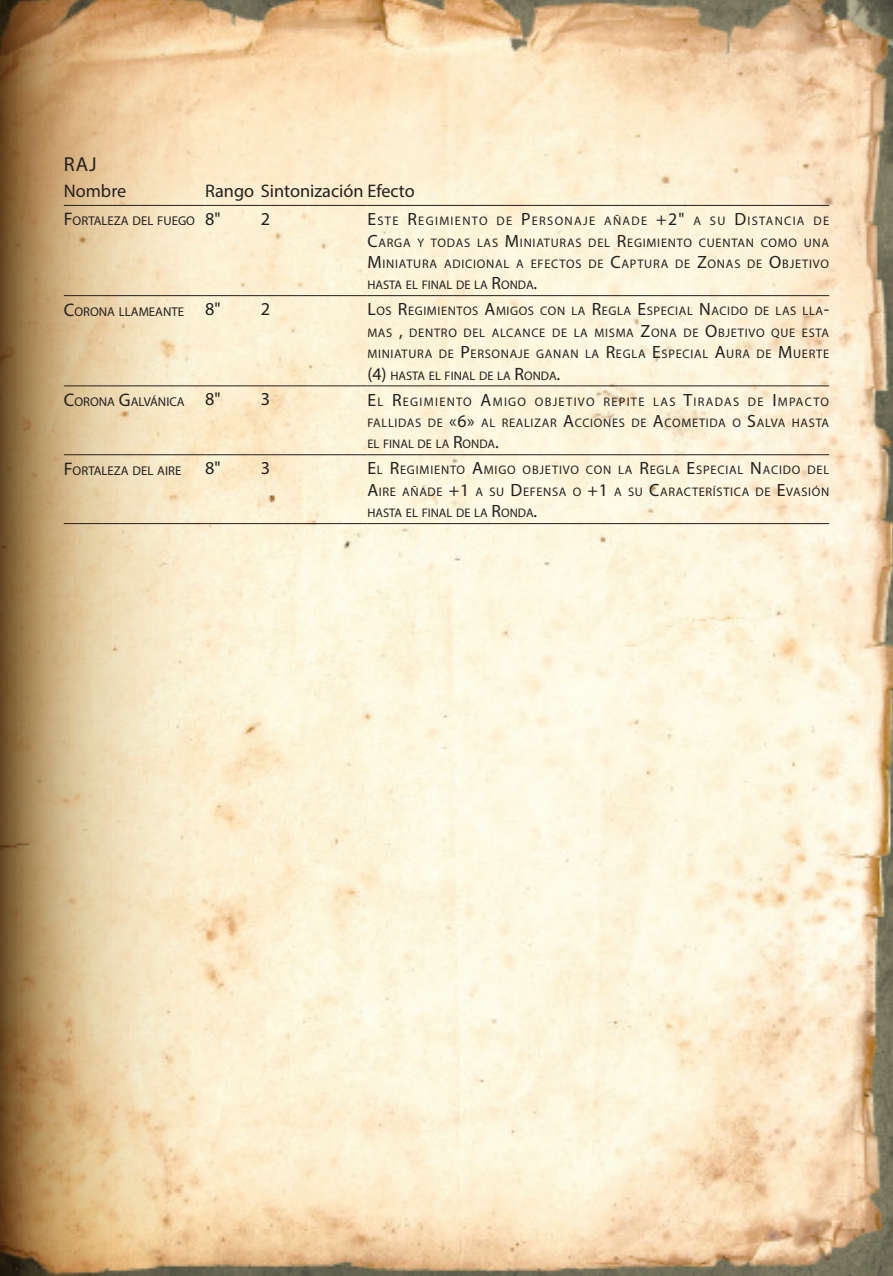
<style>
.page{position:relative;width:893px;height:1276px;background:#fff}
.page>*{position:absolute;margin:0;border:0;box-sizing:border-box;transform-origin:0 0}
.ConHEAD3{font:20.25px "Myriad Pro";color:#231f20}
.ConText{font:18.22px "Myriad Pro";color:#231f20}
.ConText-2{font:18.22px "Myriad Pro";color:#231f20}
.ConText-3{font:12.83px "Myriad Pro";color:#231f20}
.ConText-4{font:12.38px/21.4px "Myriad Pro";letter-spacing:.055em;color:#231f20;text-align:justify}
.s1{font-size:18.22px}
.s2{font-size:17.78px}
</style>
<div class="page">
<img style="left:225px;top:0;width:668px;height:1276px">
<svg style="left:112px;top:0;width:113px;height:1276px"></svg>
<svg style="left:0;top:0;width:112px;height:1276px"></svg>
<hr style="left:64px;top:205px;width:141px;height:1px;background:#231f20">
<hr style="left:205px;top:205px;width:56px;height:1px;background:#231f20">
<hr style="left:261px;top:205px;width:106px;height:1px;background:#231f20">
<hr style="left:367px;top:205px;width:462px;height:1px;background:#231f20">
<hr style="left:64px;top:295px;width:141px;height:1px;background:#231f20">
<hr style="left:205px;top:295px;width:56px;height:1px;background:#231f20">
<hr style="left:261px;top:295px;width:106px;height:1px;background:#231f20">
<hr style="left:367px;top:295px;width:462px;height:1px;background:#231f20">
<hr style="left:64px;top:385px;width:141px;height:1px;background:#231f20">
<hr style="left:205px;top:385px;width:56px;height:1px;background:#231f20">
<hr style="left:261px;top:385px;width:106px;height:1px;background:#231f20">
<hr style="left:367px;top:385px;width:462px;height:1px;background:#231f20">
<hr style="left:64px;top:454px;width:141px;height:1px;background:#231f20">
<hr style="left:205px;top:454px;width:56px;height:1px;background:#231f20">
<hr style="left:261px;top:454px;width:106px;height:1px;background:#231f20">
<hr style="left:367px;top:454px;width:462px;height:1px;background:#231f20">
<hr style="left:64px;top:523px;width:141px;height:1px;background:#231f20">
<hr style="left:205px;top:523px;width:56px;height:1px;background:#231f20">
<hr style="left:261px;top:523px;width:106px;height:1px;background:#231f20">
<hr style="left:367px;top:523px;width:462px;height:1px;background:#231f20">
<p class="ConHEAD3" style="left:64px;top:151px;width:34px">RAJ</p>
<p class="ConText" style="left:64px;top:179px;width:64px">Nombre</p>
<p class="ConText" style="left:205px;top:179px;width:211px">Rango Sintonización Efecto</p>
<p class="ConText-3" style="left:64px;top:213px;width:133px"><span class="s1">F</span>ORTALEZA DEL FUEGO</p>
<p class="ConText-2" style="left:205px;top:208px;width:17px">8"</p>
<p class="ConText-2" style="left:261px;top:208px;width:11px">2</p>
<p class="ConText-4" style="left:367px;top:210px;width:463px"><span class="s2">E</span>STE <span class="s2">R</span>EGIMIENTO DE <span class="s2">P</span>ERSONAJE AÑADE <span class="s2">+2"</span> A SU <span class="s2">D</span>ISTANCIA DE <span class="s2">C</span>ARGA Y TODAS LAS <span class="s2">M</span> INIATURAS DEL <span class="s2">R</span>EGIMIENTO CUENTAN COMO UNA <span class="s2">M</span> INIATURA ADICIONAL A EFECTOS DE <span class="s2">C</span>APTURA DE <span class="s2">Z</span>ONAS DE <span class="s2">O</span>BJETIVO HASTA EL FINAL DE LA <span class="s2">R</span>ONDA<span class="s2">.</span></p>
<p class="ConText-3" style="left:64px;top:303px;width:122px"><span class="s1">C</span>ORONA LLAMEANTE</p>
<p class="ConText-2" style="left:205px;top:298px;width:17px">8"</p>
<p class="ConText-2" style="left:261px;top:298px;width:11px">2</p>
<p class="ConText-4" style="left:367px;top:300px;width:463px"><span class="s2">L</span>OS <span class="s2">R</span>EGIMIENTOS <span class="s2">A</span>MIGOS CON LA <span class="s2">R</span>EGLA <span class="s2">E</span>SPECIAL <span class="s2">N</span>ACIDO DE LAS LLA<span class="s2">-</span>MAS <span class="s2">,</span> DENTRO DEL ALCANCE DE LA MISMA <span class="s2">Z</span>ONA DE <span class="s2">O</span>BJETIVO QUE ESTA MINIATURA DE <span class="s2">P</span>ERSONAJE GANAN LA <span class="s2">R</span>EGLA <span class="s2">E</span>SPECIAL <span class="s2">A</span>URA DE <span class="s2">M</span> UERTE <span class="s2">(4)</span> HASTA EL FINAL DE LA <span class="s2">R</span>ONDA<span class="s2">.</span></p>
<p class="ConText-3" style="left:64px;top:394px;width:122px"><span class="s1">C</span>ORONA <span class="s1">G</span>ALVÁNICA</p>
<p class="ConText-2" style="left:205px;top:388px;width:17px">8"</p>
<p class="ConText-2" style="left:261px;top:388px;width:11px">3</p>
<p class="ConText-4" style="left:367px;top:390px;width:463px"><span class="s2">E</span>L <span class="s2">R</span>EGIMIENTO <span class="s2">A</span>MIGO OBJETIVO REPITE LAS <span class="s2">T</span>IRADAS DE <span class="s2">I</span> MPACTO FALLIDAS DE <span class="s2">«6»</span> AL REALIZAR <span class="s2">A</span>CCIONES DE <span class="s2">A</span>COMETIDA O <span class="s2">S</span>ALVA HASTA EL FINAL DE LA <span class="s2">R</span>ONDA<span class="s2">.</span></p>
<p class="ConText-3" style="left:64px;top:462px;width:119px"><span class="s1">F</span>ORTALEZA DEL AIRE</p>
<p class="ConText-2" style="left:205px;top:457px;width:17px">8"</p>
<p class="ConText" style="left:261px;top:457px;width:11px">3</p>
<p class="ConText-4" style="left:367px;top:459px;width:463px"><span class="s2">E</span>L <span class="s2">R</span>EGIMIENTO <span class="s2">A</span>MIGO OBJETIVO CON LA <span class="s2">R</span>EGLA <span class="s2">E</span>SPECIAL <span class="s2">N</span>ACIDO DEL <span class="s2">A</span>IRE AÑADE <span class="s2">+1</span> A SU <span class="s2">D</span>EFENSA O <span class="s2">+1</span> A SU <span class="s2">C</span>ARACTERÍSTICA DE <span class="s2">E</span>VASIÓN HASTA EL FINAL DE LA <span class="s2">R</span>ONDA<span class="s2">.</span></p>
</div>
